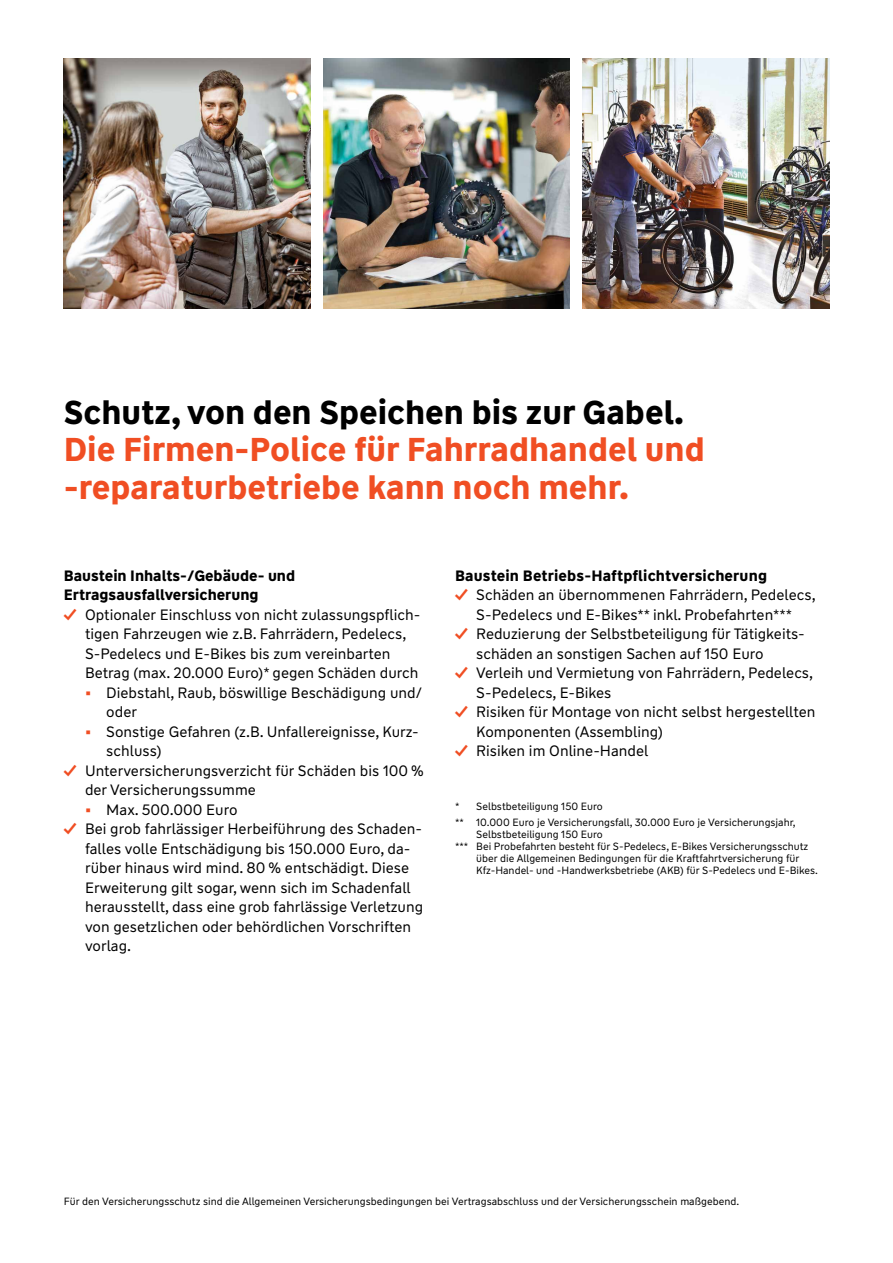
<style>
.page{position:relative;width:893px;height:1263px;background:#fff}
.page>*{position:absolute;margin:0;border:0;box-sizing:border-box;transform-origin:0 0}
.t1{font:700 33px/37.5px "WW Type";color:#f04e23}
.t2{font:700 33px "WW Type";color:#000}
.t3{font:15px/19.5px "WW Type";color:#000}
.t4{font:700 15px/19.5px "WW Type";color:#000}
.t5{font:10.5px/16.2px "WW Type";color:#000}
.s1{font-weight:700;color:#f04e23}
</style>
<div class="page">
<img style="left:323px;top:58px;width:247px;height:250px">
<img style="left:64px;top:58px;width:246px;height:250px">
<img style="left:583px;top:58px;width:246px;height:250px">
<h1 class="t2" style="left:64px;top:390px;width:622px">Schutz, von den Speichen bis zur Gabel.</h1>
<h1 class="t1" style="left:64px;top:431px;width:642px">Die Firmen-Police für Fahrradhandel und -reparaturbetriebe kann noch mehr.</h1>
<p class="t4" style="left:64px;top:566px;width:233px">Baustein Inhalts-/Gebäude- und<br>Ertragsausfallversicherung</p>
<p class="t3" style="left:85px;top:605px;width:337px;text-indent:-21px"><span class="s1">✓</span> Optionaler Einschluss von nicht zulassungspflich&shy;tigen Fahrzeugen wie z.B. Fahrrädern, Pedelecs, S-Pedelecs und E-Bikes bis zum vereinbarten Betrag (max. 20.000 Euro)* gegen Schäden durch</p>
<p class="t3" style="left:106px;top:683px;width:317px;text-indent:-21px"><span class="s1">•</span> Diebstahl, Raub, böswillige Beschädigung und/ oder</p>
<p class="t3" style="left:106px;top:722px;width:314px;text-indent:-21px"><span class="s1">•</span> Sonstige Gefahren (z.B. Unfallereignisse, Kurz&shy;schluss)</p>
<p class="t3" style="left:85px;top:761px;width:340px;text-indent:-21px"><span class="s1">✓</span> Unterversicherungsverzicht für Schäden bis 100 % der Versicherungssumme</p>
<p class="t3" style="left:85px;top:800px;width:154px"><span class="s1">•</span> Max. 500.000 Euro</p>
<p class="t3" style="left:85px;top:819px;width:340px;text-indent:-21px"><span class="s1">✓</span> Bei grob fahrlässiger Herbeiführung des Schaden&shy;falles volle Entschädigung bis 150.000 Euro, da&shy;rüber hinaus wird mind. 80 % entschädigt. Diese Erweiterung gilt sogar, wenn sich im Schadenfall herausstellt, dass eine grob fahrlässige Verletzung von gesetzlichen oder behördlichen Vorschriften vorlag.</p>
<p class="t4" style="left:455px;top:566px;width:314px">Baustein Betriebs-Haftpflichtversicherung</p>
<p class="t3" style="left:455px;top:585px;width:362px;text-align:center"><span class="s1">✓</span> Schäden an übernommenen Fahrrädern, Pedelecs,<br>S-Pedelecs und E-Bikes** inkl. Probefahrten***</p>
<p class="t3" style="left:476px;top:624px;width:330px;text-indent:-21px"><span class="s1">✓</span> Reduzierung der Selbstbeteiligung für Tätigkeits&shy;schäden an sonstigen Sachen auf 150 Euro</p>
<p class="t3" style="left:476px;top:663px;width:338px;text-indent:-21px"><span class="s1">✓</span> Verleih und Vermietung von Fahrrädern, Pedelecs,<br>S-Pedelecs, E-Bikes</p>
<p class="t3" style="left:476px;top:702px;width:341px;text-indent:-21px"><span class="s1">✓</span> Risiken für Montage von nicht selbst hergestellten<br>Komponenten (Assembling)</p>
<p class="t3" style="left:455px;top:741px;width:195px"><span class="s1">✓</span> Risiken im Online-Handel</p>
<p class="t5" style="left:455px;top:798px;width:342px">* Selbstbeteiligung 150 Euro<br>** 10.000 Euro je Versicherungsfall, 30.000 Euro je Versicherungsjahr,</p>
<p class="t5" style="left:476px;top:827px;width:128px">Selbstbeteiligung 150 Euro</p>
<p class="t5" style="left:455px;top:839px;width:355px">*** Bei Probefahrten besteht für S-Pedelecs, E-Bikes Versicherungsschutz</p>
<p class="t5" style="left:476px;top:851px;width:325px">über die Allgemeinen Bedingungen für die Kraftfahrtversicherung für</p>
<p class="t5" style="left:476px;top:863px;width:343px">Kfz-Handel- und -Handwerksbetriebe (AKB) für S-Pedelecs und E-Bikes.</p>
<p class="t5" style="left:64px;top:1193px;width:677px">Für den Versicherungsschutz sind die Allgemeinen Versicherungsbedingungen bei Vertragsabschluss und der Versicherungsschein maßgebend.</p>
</div>
